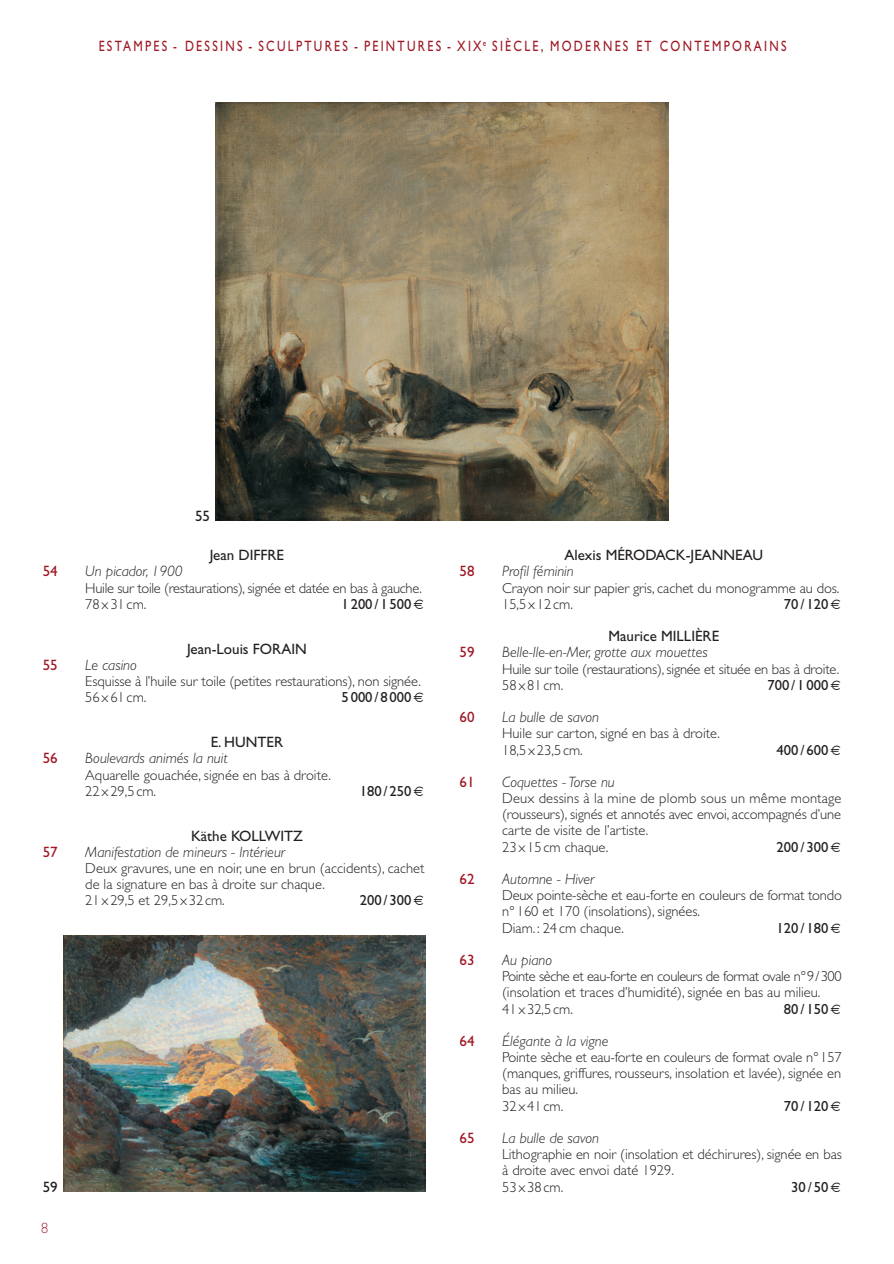
<style>
.page{position:relative;width:894px;height:1264px;background:#fff}
.page>*{position:absolute;margin:0;border:0;box-sizing:border-box;transform-origin:0 0}
.t1{font:italic 300 15px "Gill Sans";color:#231f20}
.t2{font:15px "Gill Sans";color:#231f20}
.t3{font:15px "Gill Sans";letter-spacing:.19em;color:#9e1825;scale:.8 1}
.t4{font:15px "Gill Sans";letter-spacing:.19em;color:#9e1825}
.t5{font:14.7px "Gill Sans";color:#231f20}
.t6{font:300 14.4px/16.2px "Gill Sans";color:#231f20}
.t7{font:300 14.4px/16.2px "Gill Sans";letter-spacing:-.02em;color:#231f20}
.t8{font:300 13.5px "Futura";color:#9e1825}
</style>
<div class="page">
<img style="left:215px;top:102px;width:454px;height:418px">
<img style="left:64px;top:935px;width:361px;height:256px">
<p class="t3" style="left:99px;top:40px;width:861px">ESTAMPES - DESSINS - SCULPTURES - PEINTURES - XIX<sup>e</sup> SIÈCLE, MODERNES ET CONTEMPORAINS</p>
<p class="t4" style="left:43px;top:566px;width:16px">54</p>
<p class="t4" style="left:43px;top:659px;width:16px">55</p>
<p class="t4" style="left:43px;top:753px;width:16px">56</p>
<p class="t4" style="left:43px;top:846px;width:16px">57</p>
<p class="t2" style="left:195px;top:510px;width:16px">55</p>
<p class="t2" style="left:210px;top:550px;width:76px">Jean DIFFRE</p>
<p class="t1" style="left:85px;top:566px;width:99px">Un picador, 1900</p>
<p class="t7" style="left:85px;top:581px;width:338px">Huile sur toile (restaurations), signée et datée en bas à gauche.<br>78 x 31 cm.</p>
<p class="t5" style="left:341px;top:598px;width:71px">1200 / 1500</p>
<p class="t2" style="left:187px;top:643px;width:121px">Jean-Louis FORAIN</p>
<p class="t1" style="left:85px;top:659px;width:53px">Le casino</p>
<p class="t6" style="left:85px;top:674px;width:337px">Esquisse à l’huile sur toile (petites restaurations), non signée.<br>56 x 61 cm.</p>
<p class="t5" style="left:341px;top:692px;width:71px">5000 / 8000</p>
<p class="t2" style="left:211px;top:737px;width:74px">E. HUNTER</p>
<p class="t1" style="left:85px;top:753px;width:144px">Boulevards animés la nuit</p>
<p class="t6" style="left:85px;top:768px;width:247px">Aquarelle gouachée, signée en bas à droite.<br>22 x 29,5 cm.</p>
<p class="t5" style="left:360px;top:785px;width:53px">180 / 250</p>
<p class="t2" style="left:191px;top:830px;width:113px">Käthe KOLLWITZ</p>
<p class="t1" style="left:85px;top:846px;width:201px">Manifestation de mineurs - Intérieur</p>
<p class="t6" style="left:85px;top:861px;width:341px">Deux gravures, une en noir, une en brun (accidents), cachet de la signature en bas à droite sur chaque.<br>21 x 29,5 et 29,5 x 32 cm.</p>
<p class="t5" style="left:360px;top:895px;width:53px">200 / 300</p>
<p class="t2" style="left:43px;top:1181px;width:16px">59</p>
<p class="t8" style="left:40px;top:1221px;width:10px">8</p>
<p class="t4" style="left:459px;top:566px;width:16px">58</p>
<p class="t4" style="left:459px;top:647px;width:16px">59</p>
<p class="t2" style="left:564px;top:550px;width:200px">Alexis MÉRODACK-JEANNEAU</p>
<p class="t1" style="left:502px;top:566px;width:73px">Profil féminin</p>
<p class="t6" style="left:502px;top:581px;width:339px">Crayon noir sur papier gris, cachet du monogramme au dos.<br>15,5 x 12 cm.</p>
<p class="t5" style="left:784px;top:598px;width:46px">70 / 120</p>
<p class="t2" style="left:608px;top:631px;width:112px">Maurice MILLIÈRE</p>
<p class="t1" style="left:502px;top:647px;width:207px">Belle-Ile-en-Mer, grotte aux mouettes</p>
<p class="t6" style="left:502px;top:662px;width:338px">Huile sur toile (restaurations), signée et située en bas à droite.<br>58 x 81 cm.</p>
<p class="t5" style="left:767px;top:679px;width:62px">700 / 1000</p>
<p class="t4" style="left:459px;top:712px;width:16px">60</p>
<p class="t1" style="left:502px;top:712px;width:98px">La bulle de savon</p>
<p class="t6" style="left:502px;top:727px;width:219px">Huile sur carton, signé en bas à droite.<br>18,5 x 23,5 cm.</p>
<p class="t5" style="left:776px;top:744px;width:53px">400 / 600</p>
<p class="t4" style="left:459px;top:776px;width:16px">61</p>
<p class="t1" style="left:502px;top:776px;width:114px">Coquettes - Torse nu</p>
<p class="t6" style="left:502px;top:791px;width:341px">Deux dessins à la mine de plomb sous un même montage (rousseurs), signés et annotés avec envoi, accompagnés d’une carte de visite de l’artiste.<br>23 x 15cm chaque.</p>
<p class="t5" style="left:776px;top:841px;width:53px">200 / 300</p>
<p class="t4" style="left:459px;top:873px;width:16px">62</p>
<p class="t1" style="left:502px;top:873px;width:94px">Automne - Hiver</p>
<p class="t6" style="left:502px;top:888px;width:341px">Deux pointe-sèche et eau-forte en couleurs de format tondo n°160 et 170 (insolations), signées.<br>Diam.: 24cm chaque.</p>
<p class="t5" style="left:776px;top:922px;width:53px">120 / 180</p>
<p class="t4" style="left:459px;top:954px;width:16px">63</p>
<p class="t1" style="left:502px;top:954px;width:52px">Au piano</p>
<p class="t6" style="left:502px;top:969px;width:341px">Pointe sèche et eau-forte en couleurs de format ovale n°9/300 (insolation et traces d’humidité), signée en bas au milieu.<br>41 x 32,5 cm.</p>
<p class="t5" style="left:784px;top:1003px;width:46px">80 / 150</p>
<p class="t4" style="left:459px;top:1035px;width:16px">64</p>
<p class="t1" style="left:502px;top:1035px;width:108px">Élégante à la vigne</p>
<p class="t6" style="left:502px;top:1050px;width:341px">Pointe sèche et eau-forte en couleurs de format ovale n°157 (manques, griffures, rousseurs, insolation et lavée), signée en bas au milieu.<br>32 x 41 cm.</p>
<p class="t5" style="left:784px;top:1100px;width:46px">70 / 120</p>
<p class="t4" style="left:459px;top:1132px;width:16px">65</p>
<p class="t1" style="left:502px;top:1132px;width:98px">La bulle de savon</p>
<p class="t6" style="left:502px;top:1147px;width:341px">Lithographie en noir (insolation et déchirures), signée en bas à droite avec envoi daté 1929.<br>53 x 38 cm.</p>
<p class="t5" style="left:791px;top:1181px;width:39px">30 / 50</p>
</div>
